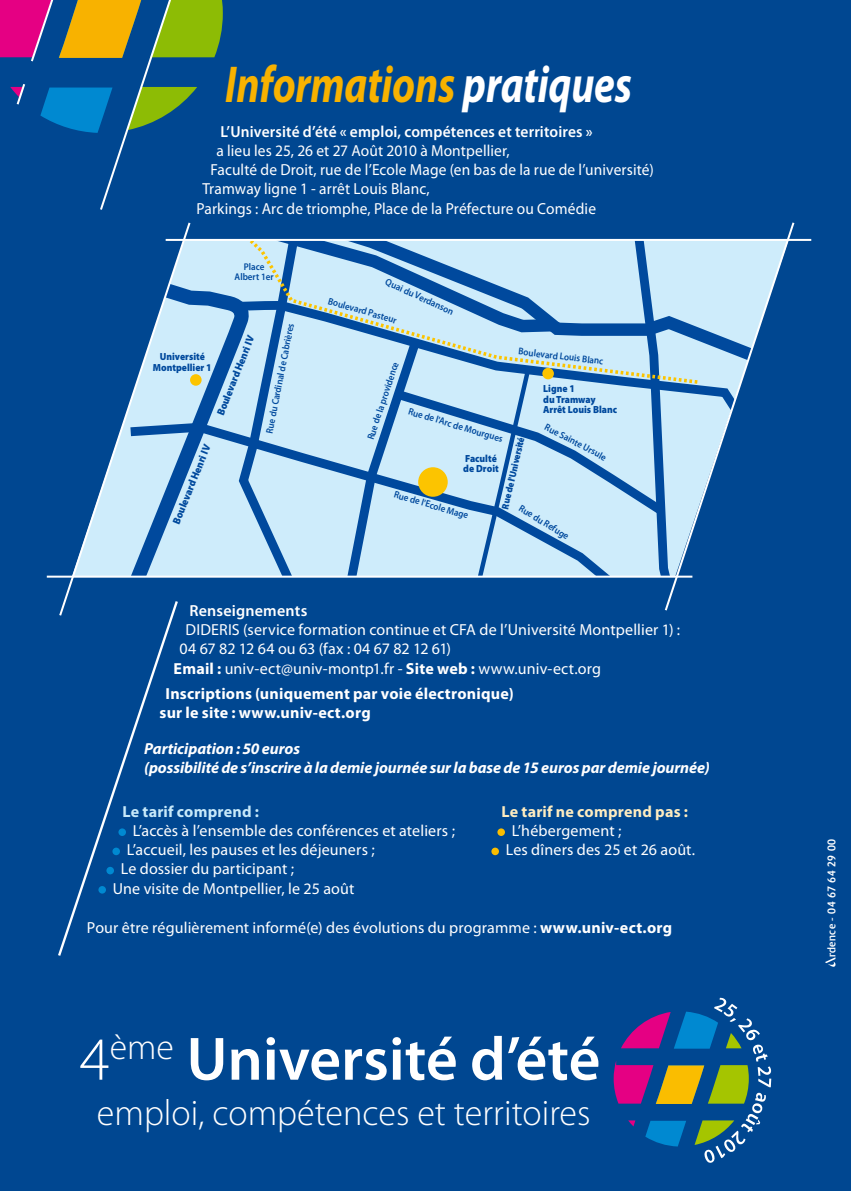
<style>
.page{position:relative;width:851px;height:1191px;background:#fff}
.page>*{position:absolute;margin:0;border:0;box-sizing:border-box;transform-origin:0 0}
.t1{font:600 61.8px "Myriad Pro";color:#fff}
.t2{font:italic 700 52.2px "Myriad Pro";letter-spacing:-.005em;color:#f8b200;scale:.79 1}
.t3{font:300 36.6px "Myriad Pro";color:#fff}
.t4{font:16px/19.2px "Myriad Pro";letter-spacing:.01em;color:#fff}
.t5{font:16px "Myriad Pro";letter-spacing:.01em;color:#fff;scale:.96 1}
.t6{font:italic 700 16px/19.2px "Myriad Pro";letter-spacing:-.005em;color:#fff}
.t7{font:700 16px/19.2px "Myriad Pro";letter-spacing:.015em;color:#fff}
.t8{font:600 16px "Myriad Pro";letter-spacing:.01em;color:#fff;scale:.96 1}
.t9{font:700 16px "Myriad Pro";letter-spacing:.015em;color:#feecc0}
.t10{font:700 16px "Myriad Pro";letter-spacing:.015em;color:#c7e9fa}
.t11{font:600 16px "Myriad Pro";letter-spacing:.01em;color:#fff}
.t12{font:11.4px "Delta";letter-spacing:.04em;color:#fff;scale:.92 1}
.t13{font:900 10.6px "Myriad Pro";color:#00499d;scale:.92 1}
.t14{font:900 10.4px/10.4px "Myriad Pro";color:#00499d;scale:.92 1}
.t15{font:600 9.8px/9.8px "Myriad Pro";color:#00499d;text-align:center;scale:.92 1}
.t16{font:900 9.8px "Myriad Pro";color:#00499d;scale:.92 1}
.s1{color:#fff}
.s2{font-weight:700}
.s3{font-weight:300}
</style>
<div class="page">
<div style="left:0;top:0;width:850px;height:1191px;background:#004791"></div>
<div style="left:497px;top:828px;width:8px;height:8px;background:#fabd00;border-radius:50%"></div>
<div style="left:491px;top:847px;width:8px;height:8px;background:#fabd00;border-radius:50%"></div>
<svg style="left:825px;top:957px;width:10px;height:10px"></svg>
<svg style="left:613px;top:997px;width:158px;height:166px"></svg>
<svg style="left:0;top:0;width:223px;height:210px"></svg>
<svg style="left:192px;top:241px;width:32px;height:177px"></svg>
<svg style="left:192px;top:418px;width:42px;height:157px;background:#b9dbf1"></svg>
<svg style="left:234px;top:386px;width:429px;height:189px;background:#b0d4ed"></svg>
<div style="left:190px;top:374px;width:11px;height:12px;background:#fcc400;border-radius:50%"></div>
<div style="left:418px;top:467px;width:29px;height:30px;background:#fcc400;border-radius:50%"></div>
<svg style="left:196px;top:241px;width:467px;height:145px"></svg>
<svg style="left:663px;top:222px;width:132px;height:389px"></svg>
<svg style="left:58px;top:222px;width:134px;height:376px"></svg>
<hr style="left:166px;top:239px;width:645px;height:2px;background:#fff">
<hr style="left:47px;top:575px;width:645px;height:2px;background:#fff">
<svg style="left:58px;top:598px;width:120px;height:358px"></svg>
<h2 class="t2" style="left:225px;top:50px;width:516px">Informations <span class="s1">pratiques</span></h2>
<p class="t8" style="left:220px;top:121px;width:389px">L’Université d’été « emploi, compétences et territoires »</p>
<p class="t5" style="left:216px;top:141px;width:307px">a lieu les 25, 26 et 27 Août 2010 à Montpellier,</p>
<p class="t5" style="left:210px;top:160px;width:463px">Faculté de Droit, rue de l’Ecole Mage (en bas de la rue de l’université)</p>
<p class="t5" style="left:202px;top:179px;width:238px">Tramway ligne 1 - arrêt Louis Blanc,</p>
<p class="t5" style="left:196px;top:198px;width:418px">Parkings : Arc de triomphe, Place de la Préfecture ou Comédie</p>
<p class="t15" style="left:234px;top:262px;width:44px">Place<br>Albert 1er</p>
<p class="t13" style="left:214px;top:412px;width:94px;rotate:-68deg">Boulevard Henri IV</p>
<p class="t14" style="left:153px;top:352px;width:65px;text-align:center">Université<br>Montpellier 1</p>
<p class="t13" style="left:170px;top:521px;width:94px;rotate:-68deg">Boulevard Henri IV</p>
<p class="t15" style="left:264px;top:432px;width:123px;rotate:-79deg">Rue du Cardinal de Cabrières</p>
<p class="t15" style="left:388px;top:276px;width:82px;rotate:25deg">Quai du Verdanson</p>
<p class="t15" style="left:330px;top:296px;width:79px;rotate:16deg">Boulevard Pasteur</p>
<p class="t15" style="left:519px;top:346px;width:94px;rotate:7deg">Boulevard Louis Blanc</p>
<p class="t15" style="left:365px;top:438px;width:90px;rotate:-72deg">Rue de la providence</p>
<p class="t14" style="left:543px;top:384px;width:82px">Ligne 1<br>du Tramway<br>Arrêt Louis Blanc</p>
<p class="t15" style="left:410px;top:406px;width:108px;rotate:17deg">Rue de l'Arc de Mourgues</p>
<p class="t15" style="left:548px;top:421px;width:76px;rotate:28deg">Rue Sainte Ursule</p>
<p class="t16" style="left:499px;top:507px;width:82px;rotate:-77deg">Rue de l'Université</p>
<p class="t14" style="left:463px;top:453px;width:40px">Faculté de Droit</p>
<p class="t15" style="left:395px;top:489px;width:85px;rotate:16deg">Rue de l'Ecole Mage</p>
<p class="t15" style="left:522px;top:503px;width:63px;rotate:32deg">Rue du Refuge</p>
<p class="t11" style="left:189px;top:600px;width:119px">Renseignements</p>
<p class="t4" style="left:185px;top:620px;width:496px">DIDERIS (service formation continue et CFA de l’Université Montpellier 1) :</p>
<p class="t4" style="left:179px;top:639px;width:273px">04 67 82 12 64 ou 63 (fax : 04 67 82 12 61)</p>
<p class="t4" style="left:173px;top:658px;width:429px"><span class="s2">Email :</span> univ-ect@univ-montp1.fr - <span class="s2">Site web :</span> www.univ-ect.org</p>
<p class="t7" style="left:159px;top:683px;width:355px;text-indent:6px">Inscriptions (uniquement par voie électronique) sur le site : www.univ-ect.org</p>
<p class="t6" style="left:144px;top:738px;width:567px">Participation : 50 euros<br>(possibilité de s’inscrire à la demie journée sur la base de 15 euros par demie journée)</p>
<p class="t10" style="left:122px;top:801px;width:138px">Le tarif comprend :</p>
<p class="t4" style="left:133px;top:820px;width:323px">L’accès à l’ensemble des conférences et ateliers ;</p>
<p class="t4" style="left:127px;top:840px;width:249px">L’accueil, les pauses et les déjeuners ;</p>
<p class="t4" style="left:121px;top:859px;width:175px">Le dossier du participant ;</p>
<p class="t4" style="left:113px;top:878px;width:243px">Une visite de Montpellier, le 25 août</p>
<p class="t9" style="left:501px;top:801px;width:188px">Le tarif ne comprend pas :</p>
<p class="t4" style="left:505px;top:820px;width:191px;text-indent:6px">L’hébergement ;<br>Les dîners des 25 et 26 août.</p>
<p class="t4" style="left:87px;top:917px;width:586px">Pour être régulièrement informé(e) des évolutions du programme : <span class="s2">www.univ-ect.org</span></p>
<h1 class="t1" style="left:80px;top:1019px;width:522px"><span class="s3">4</span><sup>ème</sup> Université d’été</h1>
<h3 class="t3" style="left:97px;top:1092px;width:495px">emploi, compétences et territoires</h3>
<p class="t12" style="left:824px;top:957px;width:130px;rotate:-90deg">rdence - 04 67 64 29 00</p>
</div>
